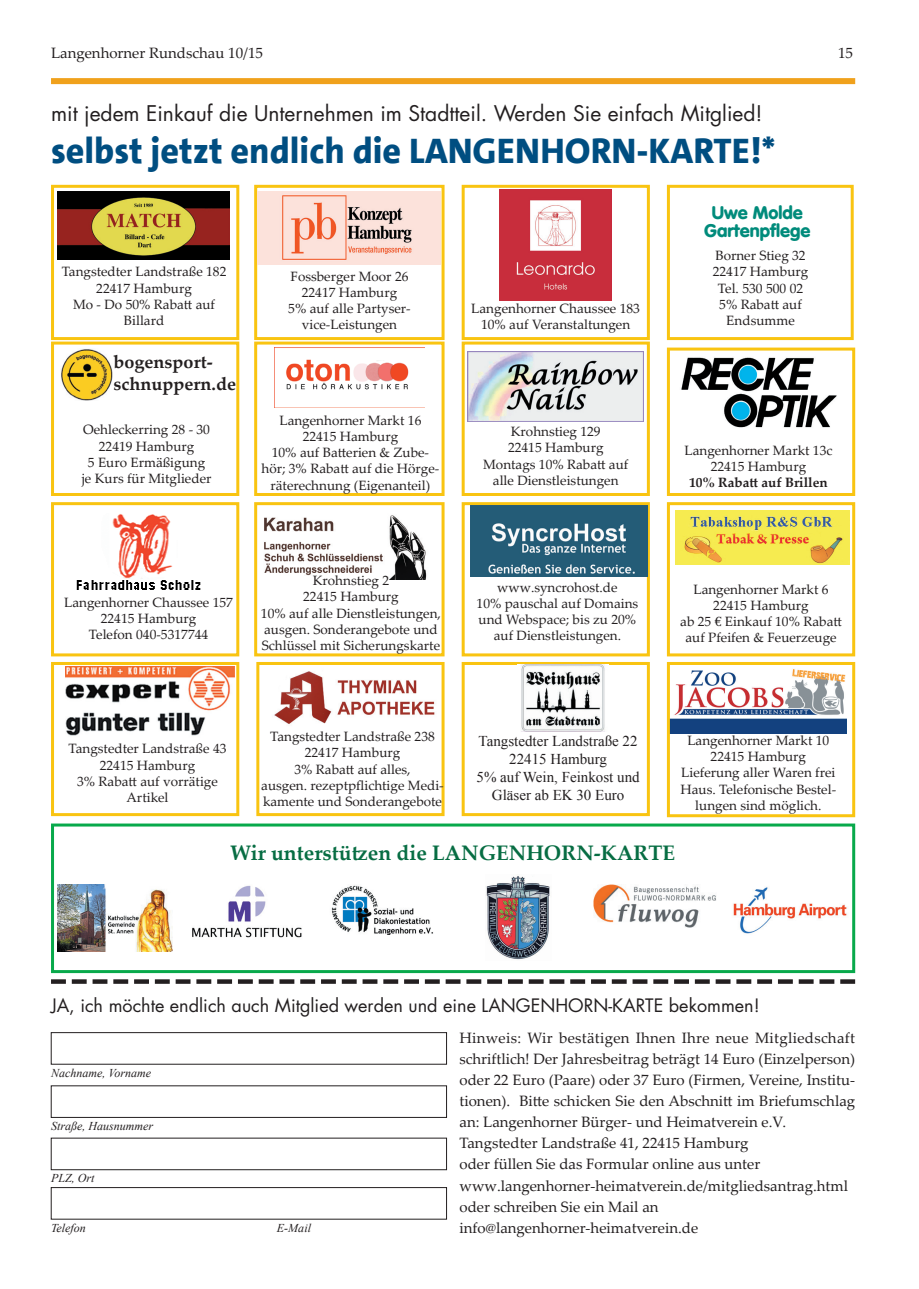
<style>
.page{position:relative;width:919px;height:1289px;background:#fff}
.page>*{position:absolute;margin:0;border:0;box-sizing:border-box;transform-origin:0 0}
.t1{font:800 36px "SPD The Sans";color:#004e81}
.t2{font:21px "Futura";color:#231f20}
.t3{font:700 21px "Palatino Linotype";color:#076d43}
.t4{font:18px "Futura";color:#231f20}
.t5{font:700 18px/21px "Palatino Linotype";color:#231f20}
.t6{font:900 18px/18px "VAG Rounded";color:#008b7b;text-align:center}
.t7{font:15px/21px "Palatino Linotype";color:#231f20}
.t8{font:15px/18px "Times New Roman";color:#231f20;text-align:center}
.t9{font:13.5px/16.2px "Palatino Linotype";color:#231f20;text-align:center}
.t10{font:700 13.5px "Palatino Linotype";color:#231f20}
.t11{font:italic 12px "Times New Roman";color:#231f20}
</style>
<div class="page">
<div style="left:51px;top:78px;width:804px;height:6px;background:#f0a11c"></div>
<img style="left:76px;top:514px;width:125px;height:76px">
<img style="left:671px;top:669px;width:175px;height:64px">
<img style="left:681px;top:357px;width:156px;height:71px">
<img style="left:274px;top:671px;width:161px;height:53px">
<img style="left:264px;top:515px;width:163px;height:64px">
<div style="left:51px;top:185px;width:188px;height:155px;border:3px solid #f9c411"></div>
<div style="left:254px;top:185px;width:190px;height:155px;border:3px solid #f9c411"></div>
<div style="left:461px;top:185px;width:189px;height:155px;border:3px solid #f9c411"></div>
<div style="left:667px;top:185px;width:186px;height:155px;border:3px solid #f9c411"></div>
<div style="left:51px;top:341px;width:188px;height:155px;border:3px solid #f9c411"></div>
<div style="left:254px;top:341px;width:190px;height:155px;border:3px solid #f9c411"></div>
<div style="left:461px;top:341px;width:189px;height:155px;border:3px solid #f9c411"></div>
<div style="left:667px;top:347px;width:188px;height:149px;border:3px solid #f9c411"></div>
<div style="left:51px;top:502px;width:188px;height:154px;border:3px solid #f9c411"></div>
<div style="left:254px;top:502px;width:190px;height:154px;border:3px solid #f9c411"></div>
<div style="left:461px;top:502px;width:189px;height:154px;border:3px solid #f9c411"></div>
<div style="left:667px;top:502px;width:188px;height:154px;border:3px solid #f9c411"></div>
<div style="left:51px;top:662px;width:188px;height:154px;border:3px solid #f9c411"></div>
<div style="left:256px;top:662px;width:188px;height:154px;border:3px solid #f9c411"></div>
<div style="left:461px;top:662px;width:189px;height:154px;border:3px solid #f9c411"></div>
<div style="left:667px;top:662px;width:188px;height:155px;border:3px solid #f9c411"></div>
<img style="left:58px;top:191px;width:171px;height:68px">
<img style="left:274px;top:348px;width:150px;height:60px">
<img style="left:470px;top:505px;width:177px;height:71px">
<img style="left:468px;top:351px;width:175px;height:70px">
<img style="left:66px;top:666px;width:168px;height:70px">
<img style="left:518px;top:664px;width:91px;height:67px">
<img style="left:675px;top:511px;width:174px;height:54px">
<div style="left:51px;top:823px;width:804px;height:150px;border:3px solid #08a94b"></div>
<img style="left:486px;top:876px;width:64px;height:84px">
<img style="left:733px;top:887px;width:114px;height:47px">
<img style="left:593px;top:884px;width:123px;height:43px">
<img style="left:331px;top:885px;width:102px;height:49px">
<img style="left:57px;top:884px;width:115px;height:67px">
<img style="left:192px;top:885px;width:110px;height:53px">
<svg style="left:51px;top:979px;width:804px;height:4px"></svg>
<div style="left:51px;top:1032px;width:395px;height:32px;border:1px solid #231f20"></div>
<div style="left:51px;top:1187px;width:395px;height:32px;border:1px solid #231f20"></div>
<img style="left:499px;top:189px;width:112px;height:112px">
<img style="left:258px;top:192px;width:182px;height:72px">
<img style="left:61px;top:349px;width:52px;height:52px">
<p class="t7" style="left:51px;top:42px;width:213px">Langenhorner Rundschau 10/15</p>
<p class="t7" style="left:838px;top:42px;width:16px">15</p>
<h2 class="t2" style="left:51px;top:100px;width:713px">mit jedem Einkauf die Unternehmen im Stadtteil. Werden Sie einfach Mitglied!</h2>
<h1 class="t1" style="left:51px;top:127px;width:726px">selbst jetzt endlich die LANGENHORN-KARTE!*</h1>
<p class="t9" style="left:62px;top:263px;width:166px">Tangstedter Landstraße 182<br>22417 Hamburg<br>Mo - Do 50% Rabatt auf<br>Billard</p>
<h3 class="t5" style="left:114px;top:351px;width:124px">bogensport&shy;schnuppern.de</h3>
<p class="t9" style="left:82px;top:421px;width:131px">Oehleckerring 28 - 30<br>22419 Hamburg<br>5 Euro Ermäßigung je Kurs für Mitglieder</p>
<p class="t9" style="left:288px;top:267px;width:124px">Fossberger Moor 26<br>22417 Hamburg<br>5% auf alle Partyser&shy;vice-Leistungen</p>
<p class="t9" style="left:261px;top:411px;width:179px">Langenhorner Markt 16<br>22415 Hamburg<br>10% auf Batterien &amp; Zube&shy;hör; 3% Rabatt auf die Hörge&shy;räterechnung (Eigenanteil)</p>
<p class="t9" style="left:471px;top:300px;width:170px">Langenhorner Chaussee 183<br>10% auf Veranstaltungen</p>
<p class="t9" style="left:483px;top:423px;width:147px">Krohnstieg 129<br>22415 Hamburg<br>Montags 10% Rabatt auf alle Dienstleistungen</p>
<p class="t9" style="left:64px;top:594px;width:170px">Langenhorner Chaussee 157<br>22415 Hamburg<br>Telefon 040-5317744</p>
<p class="t9" style="left:261px;top:572px;width:181px">Krohnstieg 2<br>22415 Hamburg<br>10% auf alle Dienstleistungen, ausgen. Sonderangebote und<br>Schlüssel mit Sicherungskarte</p>
<p class="t9" style="left:476px;top:578px;width:163px">www.syncrohost.de<br>10% pauschal auf Domains und Webspace; bis zu 20% auf Dienstleistungen.</p>
<h3 class="t6" style="left:704px;top:203px;width:108px">Uwe Molde<br>Gartenpflege</h3>
<p class="t9" style="left:712px;top:247px;width:97px">Borner Stieg 32<br>22417 Hamburg<br>Tel. 530 500 02<br>5% Rabatt auf<br>Endsumme</p>
<p class="t9" style="left:684px;top:441px;width:149px">Langenhorner Markt 13c<br>22415 Hamburg</p>
<p class="t10" style="left:689px;top:473px;width:140px">10% Rabatt auf Brillen</p>
<p class="t9" style="left:680px;top:580px;width:163px">Langenhorner Markt 6<br>22415 Hamburg<br>ab 25 Einkauf 10% Rabatt auf Pfeifen &amp; Feuerzeuge</p>
<p class="t9" style="left:261px;top:728px;width:184px">Tangstedter Landstraße 238<br>22417 Hamburg<br>3% Rabatt auf alles,<br>ausgen. rezeptpflichtige Medi&shy;kamente und Sonderangebote</p>
<p class="t9" style="left:680px;top:731px;width:157px">Langenhorner Markt 10<br>22415 Hamburg<br>Lieferung aller Waren frei<br>Haus. Telefonische Bestel&shy;lungen sind möglich.</p>
<p class="t9" style="left:69px;top:740px;width:159px">Tangstedter Landstraße 43<br>22415 Hamburg<br>3% Rabatt auf vorrätige<br>Artikel</p>
<p class="t8" style="left:476px;top:732px;width:165px">Tangstedter Landstraße 22<br>22415 Hamburg<br>5% auf Wein, Feinkost und<br>Gläser ab EK 30 Euro</p>
<h2 class="t3" style="left:230px;top:838px;width:446px">Wir unterstützen die LANGENHORN-KARTE</h2>
<h3 class="t4" style="left:51px;top:993px;width:710px">JA, ich möchte endlich auch Mitglied werden und eine LANGENHORN-KARTE bekommen!</h3>
<p class="t11" style="left:51px;top:1064px;width:101px">Nachname, Vorname</p>
<p class="t11" style="left:51px;top:1117px;width:103px">Straße, Hausnummer</p>
<p class="t11" style="left:51px;top:1170px;width:45px">PLZ, Ort</p>
<p class="t11" style="left:51px;top:1219px;width:36px">Telefon</p>
<p class="t11" style="left:277px;top:1219px;width:35px">E-Mail</p>
<p class="t7" style="left:459px;top:1027px;width:397px">Hinweis: Wir bestätigen Ihnen Ihre neue Mitgliedschaft schriftlich! Der Jahresbeitrag beträgt 14 Euro (Einzelperson) oder 22 Euro (Paare) oder 37 Euro (Firmen, Vereine, Institu&shy;tionen). Bitte schicken Sie den Abschnitt im Briefumschlag an: Langenhorner Bürger- und Heimatverein e.V.<br>Tangstedter Landstraße 41, 22415 Hamburg<br>oder füllen Sie das Formular online aus unter www.langenhorner-heimatverein.de/mitgliedsantrag.html oder schreiben Sie ein Mail an info@langenhorner-heimatverein.de</p>
</div>
